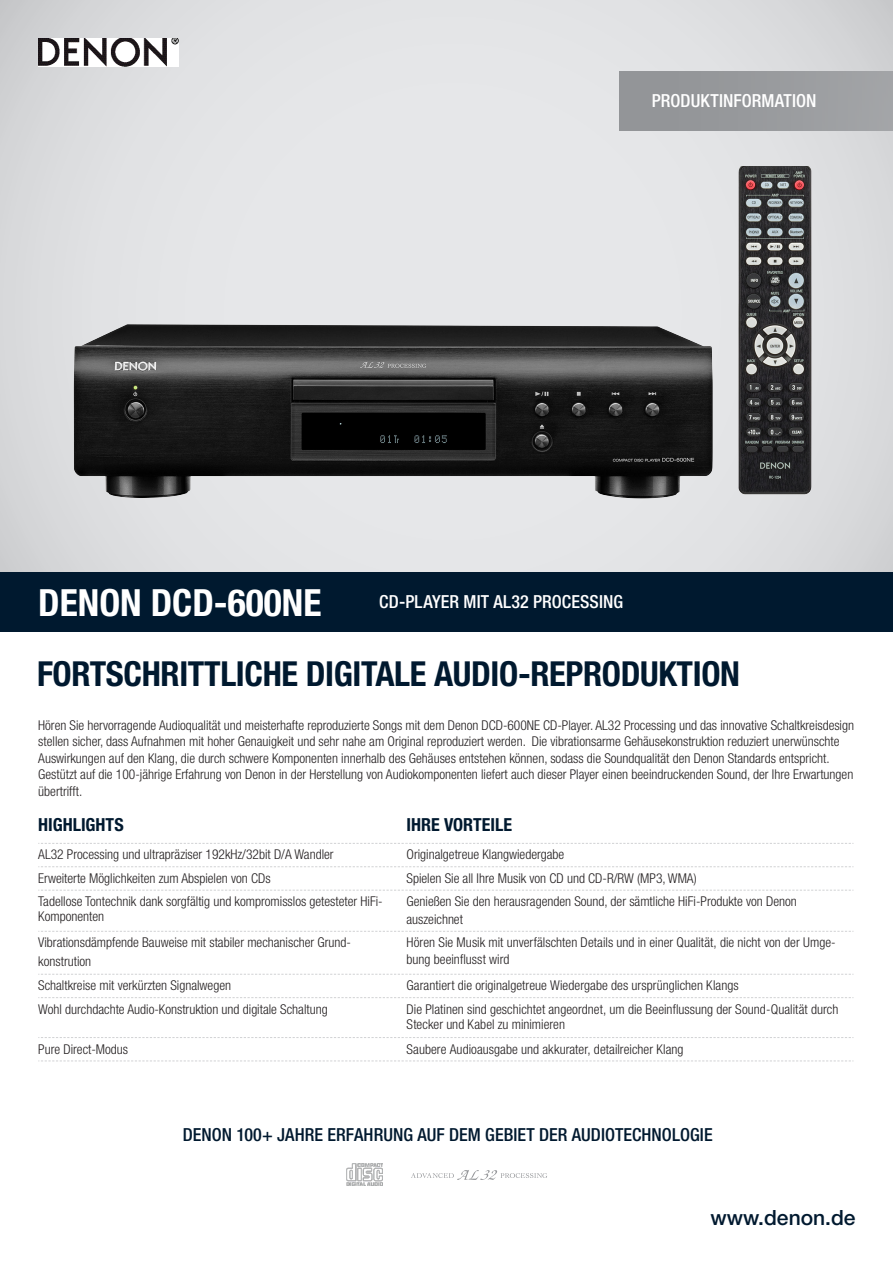
<style>
.page{position:relative;width:893px;height:1263px;background:#fff}
.page>*{position:absolute;margin:0;border:0;box-sizing:border-box;transform-origin:0 0}
.Product_Name_-_KO{font:700 condensed 37.5px "Helvetica Neue LT Std";color:#fff}
.t1{font:700 condensed 34.5px "Helvetica Neue LT Std";letter-spacing:-.01em;color:#00192f}
.t2{font:500 21px "Helvetica Neue LT Std";color:#00192f}
.t3{font:500 condensed 18px "Helvetica Neue LT Std";color:#00192f}
.t4{font:500 condensed 18px "Helvetica Neue LT Std";letter-spacing:.005em;color:#fff}
.t5{font:700 condensed 18px "Helvetica Neue LT Std";color:#00192f}
.ptxt_HL_6_5_10_5_Lin{font:300 condensed 13.5px/16.5px "Helvetica Neue LT Std";color:#231f20}
</style>
<div class="page">
<div style="left:0;top:0;width:893px;height:632px;background:linear-gradient(to bottom,#dfe0e2,#dadbdd)"></div>
<img style="left:38px;top:38px;width:140px;height:29px">
<svg style="left:38px;top:843px;width:815px;height:1px"></svg>
<svg style="left:38px;top:866px;width:815px;height:1px"></svg>
<svg style="left:38px;top:890px;width:815px;height:1px"></svg>
<svg style="left:38px;top:931px;width:815px;height:1px"></svg>
<svg style="left:38px;top:974px;width:815px;height:1px"></svg>
<svg style="left:38px;top:997px;width:815px;height:1px"></svg>
<svg style="left:38px;top:1037px;width:815px;height:1px"></svg>
<svg style="left:38px;top:1060px;width:815px;height:1px"></svg>
<img style="left:68px;top:166px;width:756px;height:345px">
<svg style="left:411px;top:1170px;width:136px;height:10px"></svg>
<img style="left:346px;top:1163px;width:37px;height:22px">
<div style="left:619px;top:71px;width:274px;height:59px;background:#939598"></div>
<div style="left:0;top:572px;width:893px;height:60px;background:#00192f"></div>
<p class="t4" style="left:652px;top:90px;width:166px">PRODUKTINFORMATION</p>
<p class="Product_Name_-_KO" style="left:38px;top:579px;width:285px">DENON DCD-600NE</p>
<p class="t4" style="left:379px;top:591px;width:245px">CD-PLAYER MIT AL32 PROCESSING</p>
<p class="t1" style="left:37px;top:653px;width:704px">FORTSCHRITTLICHE DIGITALE AUDIO-REPRODUKTION</p>
<p class="ptxt_HL_6_5_10_5_Lin" style="left:38px;top:717px;width:817px">Hören Sie hervorragende Audioqualität und meisterhafte reproduzierte Songs mit dem Denon DCD-600NE CD-Player. AL32 Processing und das innovative Schaltkreisdesign stellen sicher, dass Aufnahmen mit hoher Genauigkeit und sehr nahe am Original reproduziert werden. Die vibrationsarme Gehäusekonstruktion reduziert unerwünschte Auswirkungen auf den Klang, die durch schwere Komponenten innerhalb des Gehäuses entstehen können, sodass die Soundqualität den Denon Standards entspricht.<br>Gestützt auf die 100-jährige Erfahrung von Denon in der Herstellung von Audiokomponenten liefert auch dieser Player einen beeindruckenden Sound, der Ihre Erwartungen übertrifft.</p>
<p class="t5" style="left:38px;top:813px;width:87px">HIGHLIGHTS</p>
<p class="t5" style="left:406px;top:813px;width:107px">IHRE VORTEILE</p>
<p class="ptxt_HL_6_5_10_5_Lin" style="left:38px;top:846px;width:297px">AL32 Processing und ultrapräziser 192kHz/32bit D/A Wandler</p>
<p class="ptxt_HL_6_5_10_5_Lin" style="left:406px;top:846px;width:159px">Originalgetreue Klangwiedergabe</p>
<p class="ptxt_HL_6_5_10_5_Lin" style="left:38px;top:870px;width:234px">Erweiterte Möglichkeiten zum Abspielen von CDs</p>
<p class="ptxt_HL_6_5_10_5_Lin" style="left:406px;top:870px;width:292px">Spielen Sie all Ihre Musik von CD und CD-R/RW (MP3, WMA)</p>
<p class="ptxt_HL_6_5_10_5_Lin" style="left:38px;top:894px;width:346px;line-height:15px">Tadellose Tontechnik dank sorgfältig und kompromisslos getesteter HiFi-<br>Komponenten</p>
<p class="ptxt_HL_6_5_10_5_Lin" style="left:406px;top:893px;width:392px">Genießen Sie den herausragenden Sound, der sämtliche HiFi-Produkte von Denon</p>
<p class="ptxt_HL_6_5_10_5_Lin" style="left:406px;top:911px;width:58px">auszeichnet</p>
<p class="ptxt_HL_6_5_10_5_Lin" style="left:38px;top:934px;width:314px">Vibrationsdämpfende Bauweise mit stabiler mechanischer Grund-</p>
<p class="ptxt_HL_6_5_10_5_Lin" style="left:38px;top:952px;width:54px">konstrution</p>
<p class="ptxt_HL_6_5_10_5_Lin" style="left:406px;top:934px;width:431px">Hören Sie Musik mit unverfälschten Details und in einer Qualität, die nicht von der Umge&shy;bung beeinflusst wird</p>
<p class="ptxt_HL_6_5_10_5_Lin" style="left:38px;top:977px;width:194px">Schaltkreise mit verkürzten Signalwegen</p>
<p class="ptxt_HL_6_5_10_5_Lin" style="left:406px;top:977px;width:334px">Garantiert die originalgetreue Wiedergabe des ursprünglichen Klangs</p>
<p class="ptxt_HL_6_5_10_5_Lin" style="left:38px;top:1000px;width:291px">Wohl durchdachte Audio-Konstruktion und digitale Schaltung</p>
<p class="ptxt_HL_6_5_10_5_Lin" style="left:406px;top:1001px;width:433px;line-height:15px">Die Platinen sind geschichtet angeordnet, um die Beeinflussung der Sound-Qualität durch<br>Stecker und Kabel zu minimieren</p>
<p class="ptxt_HL_6_5_10_5_Lin" style="left:38px;top:1040px;width:91px">Pure Direct-Modus</p>
<p class="ptxt_HL_6_5_10_5_Lin" style="left:406px;top:1040px;width:279px">Saubere Audioausgabe und akkurater, detailreicher Klang</p>
<p class="t3" style="left:183px;top:1124px;width:531px">DENON 100+ JAHRE ERFAHRUNG AUF DEM GEBIET DER AUDIOTECHNOLOGIE</p>
<p class="t2" style="left:710px;top:1205px;width:147px">www.denon.de</p>
</div>
